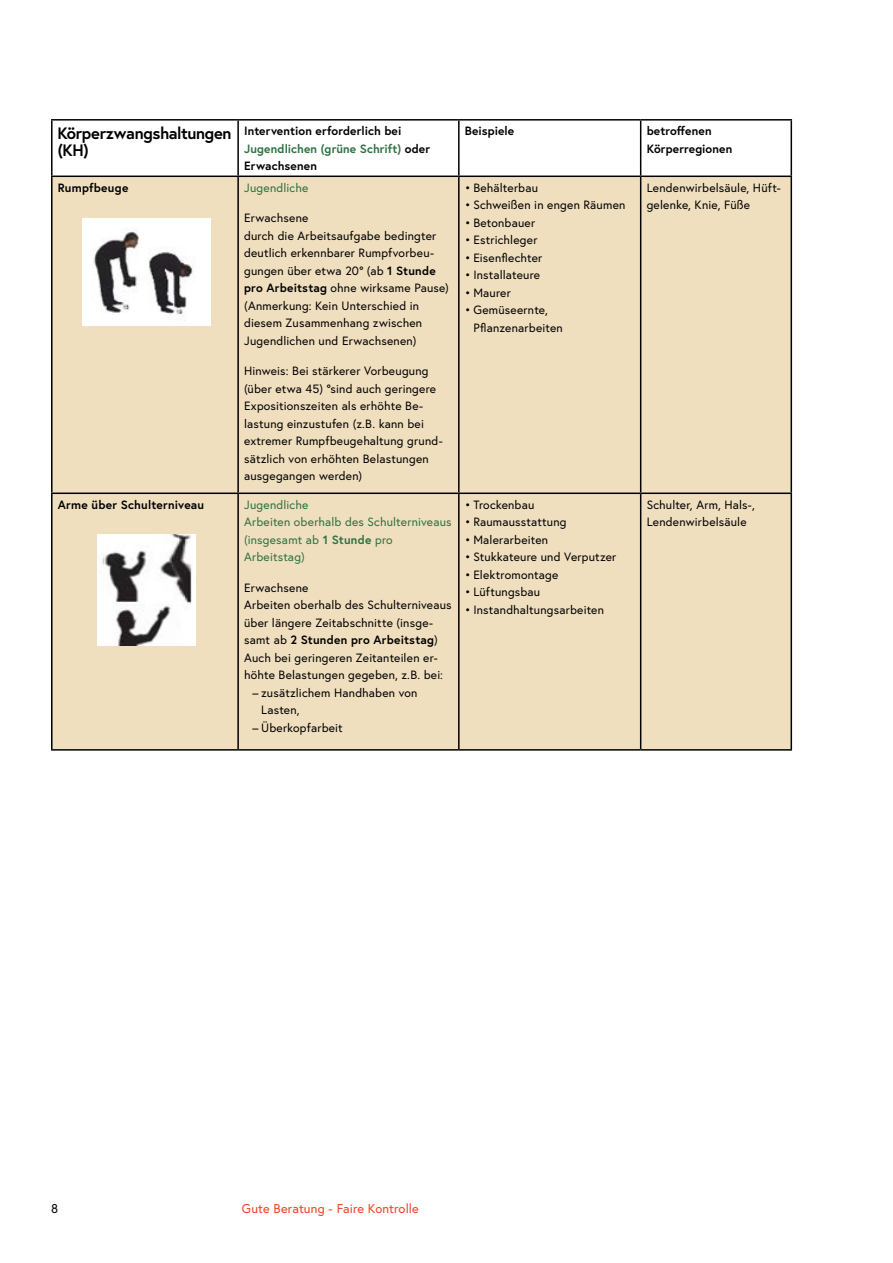
<style>
.page{position:relative;width:893px;height:1263px;background:#fff}
.page>*{position:absolute;margin:0;border:0;box-sizing:border-box;transform-origin:0 0}
.t1{font:700 16.5px/17.5px "Europa Austria";letter-spacing:-.02em;color:#000}
.t2{font:12.75px "Europa Austria";letter-spacing:.01em;color:#ef4123}
.t3{font:12.75px "Europa Austria";color:#000}
.td_Tabellentext{font:12px/17.5px "Europa Austria";letter-spacing:.015em;color:#000}
.Tabelle_Aufzählung_punkt{font:12px/17.5px "Europa Austria";letter-spacing:.015em;color:#000}
.td_Tabellentext-2{font:700 12px/17.5px "Europa Austria";letter-spacing:.01em;color:#000}
.td_Tabellentext-3{font:12px/17.5px "Europa Austria";letter-spacing:.015em;color:#2c7142}
.Tabelle_Aufzählung_2_Eb{font:12px/17.5px "Europa Austria";letter-spacing:.015em;color:#000}
.s1{color:#2c7142}
.s2{font-weight:700}
</style>
<div class="page">
<div style="left:53px;top:177px;width:737px;height:572px;background:#f0dfbf"></div>
<hr style="left:51px;top:119px;width:187px;height:2px;background:#000">
<hr style="left:51px;top:121px;width:2px;height:55px;background:#000">
<hr style="left:238px;top:119px;width:221px;height:2px;background:#000">
<hr style="left:237px;top:121px;width:2px;height:55px;background:#000">
<hr style="left:459px;top:119px;width:182px;height:2px;background:#000">
<hr style="left:458px;top:121px;width:2px;height:55px;background:#000">
<hr style="left:641px;top:119px;width:151px;height:2px;background:#000">
<hr style="left:640px;top:121px;width:1px;height:55px;background:#000">
<hr style="left:790px;top:121px;width:2px;height:55px;background:#000">
<hr style="left:51px;top:176px;width:187px;height:1px;background:#000">
<hr style="left:51px;top:177px;width:2px;height:315px;background:#000">
<hr style="left:238px;top:176px;width:221px;height:1px;background:#000">
<hr style="left:237px;top:177px;width:2px;height:315px;background:#000">
<hr style="left:459px;top:176px;width:182px;height:1px;background:#000">
<hr style="left:458px;top:177px;width:2px;height:315px;background:#000">
<hr style="left:641px;top:176px;width:151px;height:1px;background:#000">
<hr style="left:640px;top:177px;width:1px;height:315px;background:#000">
<hr style="left:790px;top:177px;width:2px;height:315px;background:#000">
<hr style="left:51px;top:492px;width:187px;height:2px;background:#000">
<hr style="left:51px;top:494px;width:2px;height:255px;background:#000">
<hr style="left:238px;top:492px;width:221px;height:2px;background:#000">
<hr style="left:237px;top:494px;width:2px;height:255px;background:#000">
<hr style="left:459px;top:492px;width:182px;height:2px;background:#000">
<hr style="left:458px;top:494px;width:2px;height:255px;background:#000">
<hr style="left:641px;top:492px;width:151px;height:2px;background:#000">
<hr style="left:640px;top:494px;width:1px;height:255px;background:#000">
<hr style="left:790px;top:494px;width:2px;height:255px;background:#000">
<hr style="left:51px;top:749px;width:187px;height:2px;background:#000">
<hr style="left:238px;top:749px;width:221px;height:2px;background:#000">
<hr style="left:459px;top:749px;width:182px;height:2px;background:#000">
<hr style="left:641px;top:749px;width:151px;height:2px;background:#000">
<img style="left:83px;top:218px;width:127px;height:108px">
<img style="left:97px;top:535px;width:99px;height:110px">
<h1 class="t1" style="left:57px;top:124px;width:176px">Körperzwangshaltungen (KH)</h1>
<p class="td_Tabellentext-2" style="left:244px;top:122px;width:187px">Intervention erforderlich bei<br><span class="s1">Jugendlichen (grüne Schrift)</span> oder<br>Erwachsenen</p>
<p class="td_Tabellentext-2" style="left:465px;top:122px;width:51px">Beispiele</p>
<p class="td_Tabellentext-2" style="left:647px;top:122px;width:87px">betroffenen<br>Körperregionen</p>
<p class="td_Tabellentext-2" style="left:58px;top:178px;width:72px">Rumpfbeuge</p>
<p class="td_Tabellentext-3" style="left:244px;top:178px;width:66px">Jugendliche</p>
<p class="td_Tabellentext" style="left:244px;top:209px;width:66px">Erwachsene</p>
<p class="td_Tabellentext" style="left:244px;top:226px;width:206px">durch die Arbeitsaufgabe bedingter deutlich erkennbarer Rumpfvorbeu&shy;gungen über etwa 20° (ab <span class="s2">1 Stunde pro Arbeitstag</span> ohne wirksame Pause)</p>
<p class="td_Tabellentext" style="left:244px;top:296px;width:180px">(Anmerkung: Kein Unterschied in diesem Zusammenhang zwischen<br>Jugendlichen und Erwachsenen)</p>
<p class="td_Tabellentext" style="left:244px;top:362px;width:200px">Hinweis: Bei stärkerer Vorbeugung (über etwa 45) °sind auch geringere Expositionszeiten als erhöhte Be&shy;lastung einzustufen (z.B. kann bei extremer Rumpfbeugehaltung grund&shy;sätzlich von erhöhten Belastungen ausgegangen werden)</p>
<p class="td_Tabellentext" style="left:647px;top:178px;width:136px">Lendenwirbelsäule, Hüft&shy;gelenke, Knie, Füße</p>
<p class="Tabelle_Aufzählung_punkt" style="left:465px;top:178px;width:75px">• Behälterbau</p>
<p class="Tabelle_Aufzählung_punkt" style="left:465px;top:196px;width:162px">• Schweißen in engen Räumen</p>
<p class="Tabelle_Aufzählung_punkt" style="left:465px;top:214px;width:72px">• Betonbauer</p>
<p class="Tabelle_Aufzählung_punkt" style="left:465px;top:231px;width:74px">• Estrichleger</p>
<p class="Tabelle_Aufzählung_punkt" style="left:465px;top:249px;width:79px">• Eisenflechter</p>
<p class="Tabelle_Aufzählung_punkt" style="left:465px;top:266px;width:77px">• Installateure</p>
<p class="Tabelle_Aufzählung_punkt" style="left:465px;top:284px;width:48px">• Maurer</p>
<p class="Tabelle_Aufzählung_punkt" style="left:473px;top:301px;width:91px;text-indent:-9px">• Gemüseernte,<br>Pflanzenarbeiten</p>
<p class="td_Tabellentext-2" style="left:58px;top:495px;width:148px">Arme über Schulterniveau</p>
<p class="td_Tabellentext-3" style="left:244px;top:495px;width:66px">Jugendliche</p>
<p class="td_Tabellentext-3" style="left:244px;top:513px;width:209px">Arbeiten oberhalb des Schulterniveaus</p>
<p class="td_Tabellentext-3" style="left:244px;top:530px;width:150px">(insgesamt ab <span class="s2">1 Stunde</span> pro<br>Arbeitstag)</p>
<p class="td_Tabellentext" style="left:244px;top:578px;width:66px">Erwachsene</p>
<p class="td_Tabellentext" style="left:244px;top:596px;width:209px">Arbeiten oberhalb des Schulterniveaus über längere Zeitabschnitte (insge&shy;samt ab <span class="s2">2 Stunden pro Arbeitstag</span>)</p>
<p class="td_Tabellentext" style="left:244px;top:648px;width:200px">Auch bei geringeren Zeitanteilen er&shy;höhte Belastungen gegeben, z.B. bei:</p>
<p class="Tabelle_Aufzählung_2_Eb" style="left:261px;top:684px;width:158px;text-indent:-9px">– zusätzlichem Handhaben von<br>Lasten,</p>
<p class="Tabelle_Aufzählung_2_Eb" style="left:253px;top:719px;width:92px">– Überkopfarbeit</p>
<p class="Tabelle_Aufzählung_punkt" style="left:465px;top:495px;width:71px">• Trockenbau</p>
<p class="Tabelle_Aufzählung_punkt" style="left:465px;top:513px;width:103px">• Raumausstattung</p>
<p class="Tabelle_Aufzählung_punkt" style="left:465px;top:530px;width:85px">• Malerarbeiten</p>
<p class="Tabelle_Aufzählung_punkt" style="left:465px;top:548px;width:153px">• Stukkateure und Verputzer</p>
<p class="Tabelle_Aufzählung_punkt" style="left:465px;top:566px;width:95px">• Elektromontage</p>
<p class="Tabelle_Aufzählung_punkt" style="left:465px;top:583px;width:77px">• Lüftungsbau</p>
<p class="Tabelle_Aufzählung_punkt" style="left:465px;top:601px;width:141px">• Instandhaltungsarbeiten</p>
<p class="td_Tabellentext" style="left:647px;top:495px;width:110px">Schulter, Arm, Hals-,<br>Lendenwirbelsäule</p>
<p class="t3" style="left:51px;top:1200px;width:9px">8</p>
<p class="t2" style="left:242px;top:1200px;width:178px">Gute Beratung - Faire Kontrolle</p>
</div>
